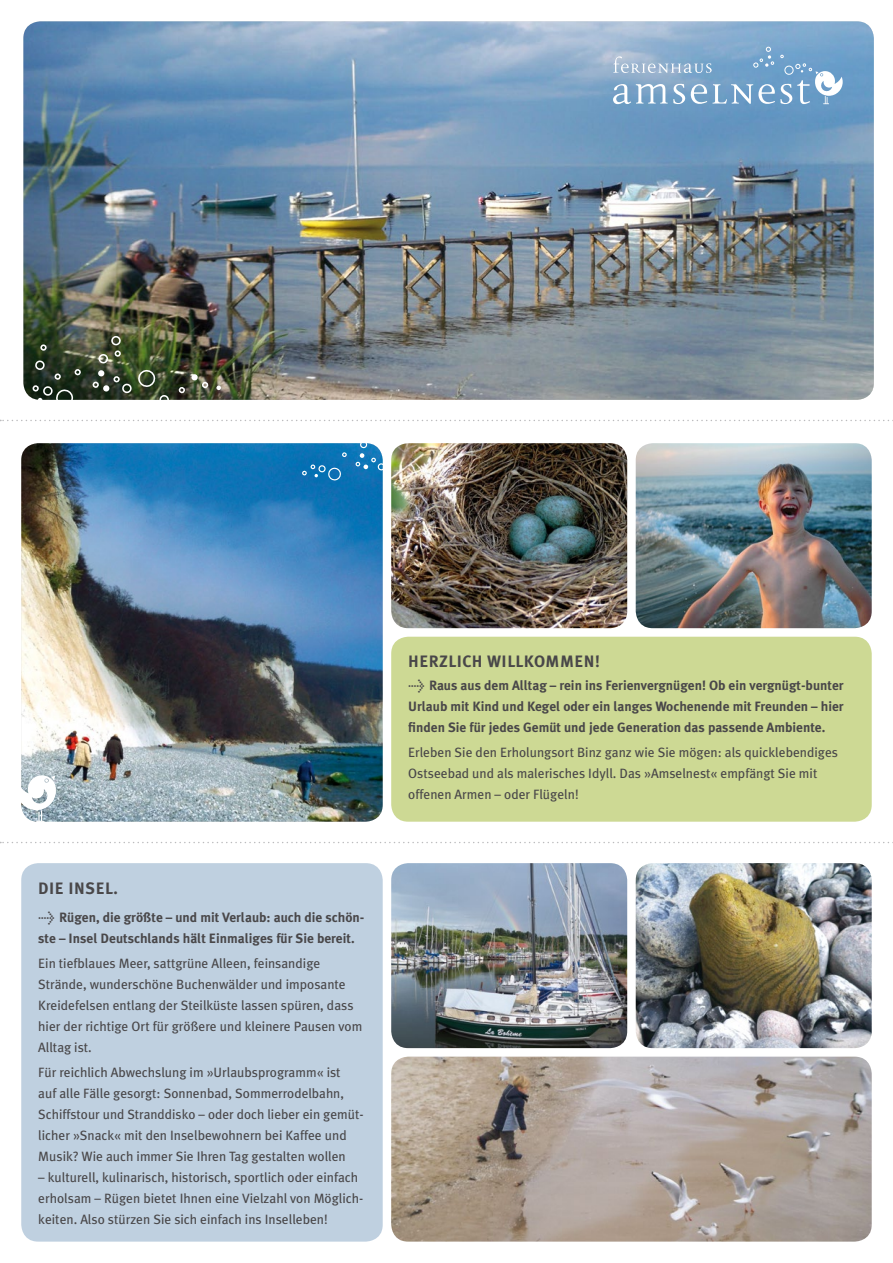
<style>
.page{position:relative;width:893px;height:1263px;background:#fff}
.page>*{position:absolute;margin:0;border:0;box-sizing:border-box;transform-origin:0 0}
.t1{font:700 16.5px "Meta Plus";letter-spacing:.03em;color:#494749}
.t2{font:13.5px/21px "Meta Plus";color:#494749}
.t3{font:700 13.5px/21px "Meta Plus";color:#494749;text-align:justify}
.s1{font-weight:500}
</style>
<div class="page">
<img style="left:21px;top:443px;width:362px;height:379px">
<div style="left:391px;top:637px;width:481px;height:185px;background:#cdd994;border-radius:17px"></div>
<img style="left:391px;top:443px;width:236px;height:185px">
<img style="left:636px;top:443px;width:236px;height:185px">
<div style="left:360px;top:441px;width:7px;height:7px;border:1px solid #fff;border-radius:3px"></div>
<svg style="left:342px;top:452px;width:5px;height:5px"></svg>
<div style="left:377px;top:463px;width:8px;height:8px;border:1px solid #fff;border-radius:3px"></div>
<div style="left:318px;top:465px;width:8px;height:8px;border:1px solid #fff;border-radius:3px"></div>
<svg style="left:327px;top:466px;width:15px;height:15px"></svg>
<svg style="left:302px;top:464px;width:16px;height:13px"></svg>
<svg style="left:355px;top:453px;width:21px;height:16px"></svg>
<svg style="left:21px;top:775px;width:35px;height:47px"></svg>
<svg style="left:0;top:842px;width:893px;height:1px"></svg>
<svg style="left:0;top:420px;width:893px;height:1px"></svg>
<img style="left:391px;top:1057px;width:481px;height:184px">
<div style="left:21px;top:863px;width:362px;height:378px;background:#bfd0e0;border-radius:17px"></div>
<img style="left:391px;top:863px;width:236px;height:185px">
<img style="left:636px;top:863px;width:236px;height:185px">
<img style="left:23px;top:21px;width:851px;height:379px">
<svg style="left:97px;top:353px;width:12px;height:11px"></svg>
<div style="left:74px;top:369px;width:7px;height:6px;border:2px solid #fff;border-radius:50%"></div>
<div style="left:113px;top:376px;width:7px;height:7px;border:2px solid #fff;border-radius:50%"></div>
<div style="left:92px;top:381px;width:7px;height:7px;border:2px solid #fff;border-radius:50%"></div>
<div style="left:32px;top:385px;width:7px;height:7px;border:2px solid #fff;border-radius:50%"></div>
<div style="left:21px;top:393px;width:7px;height:7px;border:2px solid #fff;border-radius:50%"></div>
<div style="left:103px;top:385px;width:7px;height:7px;background:#fff;border-radius:3px"></div>
<svg style="left:38px;top:385px;width:37px;height:15px"></svg>
<div style="left:98px;top:370px;width:7px;height:7px;background:#fff;border-radius:3px"></div>
<div style="left:54px;top:373px;width:7px;height:7px;border:2px solid #fff;border-radius:50%"></div>
<svg style="left:34px;top:359px;width:12px;height:12px"></svg>
<div style="left:40px;top:344px;width:7px;height:7px;border:2px solid #fff;border-radius:50%"></div>
<div style="left:114px;top:350px;width:7px;height:7px;border:2px solid #fff;border-radius:50%"></div>
<svg style="left:110px;top:334px;width:12px;height:12px"></svg>
<svg style="left:121px;top:368px;width:49px;height:32px;background:#475639"></svg>
<svg style="left:179px;top:387px;width:6px;height:6px"></svg>
<svg style="left:202px;top:382px;width:6px;height:6px"></svg>
<svg style="left:216px;top:385px;width:5px;height:5px"></svg>
<div style="left:191px;top:374px;width:7px;height:7px;background:#fff;border-radius:3px"></div>
<svg style="left:613px;top:47px;width:230px;height:61px;background:#89afd0"></svg>
<p class="t1" style="left:38px;top:879px;width:81px">DIE INSEL.</p>
<p class="t3" style="left:38px;top:906px;width:326px"><span class="s1">&gt;</span> Rügen, die größte – und mit Verlaub: auch die schön&shy;ste – Insel Deutschlands hält Einmaliges für Sie bereit.</p>
<p class="t2" style="left:38px;top:953px;width:326px">Ein tiefblaues Meer, sattgrüne Alleen, feinsandige Strände, wunderschöne Buchenwälder und imposante Kreidefelsen entlang der Steilküste lassen spüren, dass hier der richtige Ort für größere und kleinere Pausen vom Alltag ist.</p>
<p class="t2" style="left:38px;top:1062px;width:327px">Für reichlich Abwechslung im »Urlaubsprogramm« ist<br>auf alle Fälle gesorgt: Sonnenbad, Sommerrodelbahn, Schiffstour und Stranddisko – oder doch lieber ein gemüt&shy;licher »Snack« mit den Inselbewohnern bei Kaffee und Musik? Wie auch immer Sie Ihren Tag gestalten wollen</p>
<p class="t2" style="left:38px;top:1167px;width:327px">– kulturell, kulinarisch, historisch, sportlich oder einfach erholsam – Rügen bietet Ihnen eine Vielzahl von Möglich&shy;keiten. Also stürzen Sie sich einfach ins Inselleben!</p>
<p class="t1" style="left:408px;top:651px;width:193px">HERZLICH WILLKOMMEN!</p>
<p class="t3" style="left:408px;top:675px;width:437px"><span class="s1">&gt;</span> Raus aus dem Alltag – rein ins Ferienvergnügen! Ob ein vergnügt-bunter Urlaub mit Kind und Kegel oder ein langes Wochenende mit Freunden – hier finden Sie für jedes Gemüt und jede Generation das passende Ambiente.</p>
<p class="t2" style="left:408px;top:742px;width:431px">Erleben Sie den Erholungsort Binz ganz wie Sie mögen: als quicklebendiges<br>Ostseebad und als malerisches Idyll. Das »Amselnest« empfängt Sie mit offenen Armen – oder Flügeln!</p>
</div>
